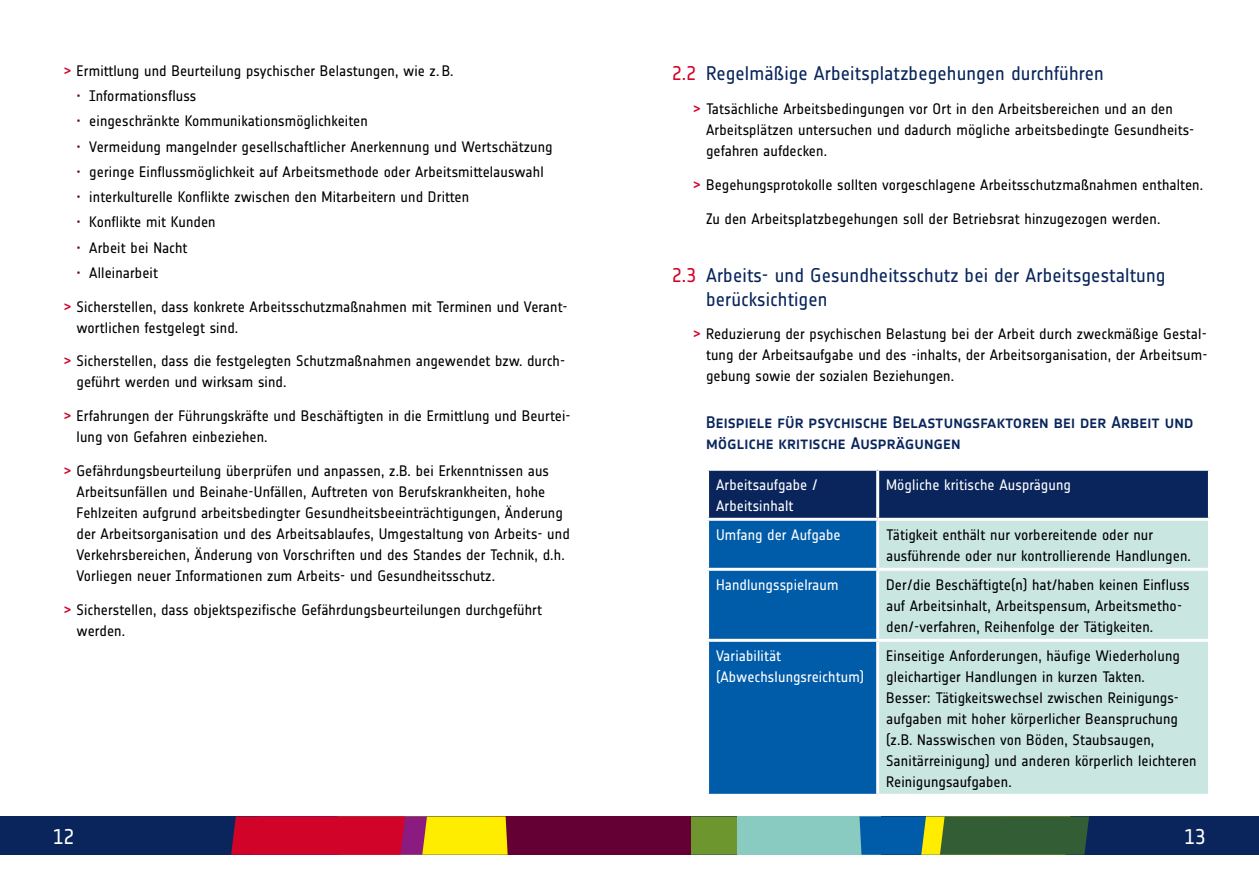
<style>
.page{position:relative;width:1259px;height:893px;background:#fff}
.page>*{position:absolute;margin:0;border:0;box-sizing:border-box;transform-origin:0 0}
.t1{font:21px "Notes Soft Regular Tf";color:#fff}
.t2{font:19.5px/24px "Notes Soft Regular Tf";letter-spacing:.005em;color:#09255c}
.t3{font:16.5px/21px "Notes Soft Medium Caps";color:#09255c}
.t4{font:15px/21px "Notes Soft";letter-spacing:.005em;color:#000}
.t5{font:15px/21px "Notes Soft";letter-spacing:.005em;color:#fff}
.s1{font-weight:500;color:#d20328}
.s2{color:#640033}
.s3{color:#d20328}
</style>
<div class="page">
<div style="left:0;top:816px;width:1259px;height:39px;background:#09255c"></div>
<div style="left:491px;top:816px;width:200px;height:39px;background:#640033"></div>
<svg style="left:231px;top:816px;width:276px;height:39px;background:#d54a24"></svg>
<svg style="left:691px;top:816px;width:398px;height:39px;background:#558c6f"></svg>
<div style="left:709px;top:471px;width:499px;height:47px;background:#09255c"></div>
<div style="left:709px;top:521px;width:167px;height:273px;background:#005ca9"></div>
<div style="left:879px;top:521px;width:329px;height:273px;background:#cae6e1"></div>
<hr style="left:876px;top:471px;width:3px;height:47px;background:#fff">
<hr style="left:706px;top:568px;width:171px;height:3px;background:#fff">
<hr style="left:877px;top:568px;width:334px;height:3px;background:#fff">
<hr style="left:706px;top:639px;width:171px;height:3px;background:#fff">
<hr style="left:877px;top:639px;width:334px;height:3px;background:#fff">
<p class="t4" style="left:64px;top:60px;width:391px"><span class="s1">&gt;</span> Ermittlung und Beurteilung psychischer Belastungen, wie z. B.</p>
<p class="t4" style="left:77px;top:85px;width:121px"><span class="s2">•</span> Informationsfluss</p>
<p class="t4" style="left:77px;top:110px;width:293px"><span class="s2">•</span> eingeschränkte Kommunikationsmöglichkeiten</p>
<p class="t4" style="left:77px;top:136px;width:477px"><span class="s2">•</span> Vermeidung mangelnder gesellschaftlicher Anerkennung und Wertschätzung</p>
<p class="t4" style="left:77px;top:161px;width:469px"><span class="s2">•</span> geringe Einflussmöglichkeit auf Arbeitsmethode oder Arbeitsmittelauswahl</p>
<p class="t4" style="left:77px;top:186px;width:394px"><span class="s2">•</span> interkulturelle Konflikte zwischen den Mitarbeitern und Dritten</p>
<p class="t4" style="left:77px;top:211px;width:141px"><span class="s2">•</span> Konflikte mit Kunden</p>
<p class="t4" style="left:77px;top:237px;width:113px"><span class="s2">•</span> Arbeit bei Nacht</p>
<p class="t4" style="left:77px;top:262px;width:83px"><span class="s2">•</span> Alleinarbeit</p>
<p class="t4" style="left:77px;top:296px;width:493px;text-indent:-13px"><span class="s1">&gt;</span> Sicherstellen, dass konkrete Arbeitsschutzmaßnahmen mit Terminen und Verant&shy;wortlichen festgelegt sind.</p>
<p class="t4" style="left:77px;top:350px;width:490px;text-indent:-13px"><span class="s1">&gt;</span> Sicherstellen, dass die festgelegten Schutzmaßnahmen angewendet bzw. durch&shy;geführt werden und wirksam sind.</p>
<p class="t4" style="left:77px;top:405px;width:495px;text-indent:-13px"><span class="s1">&gt;</span> Erfahrungen der Führungskräfte und Beschäftigten in die Ermittlung und Beurtei&shy;lung von Gefahren einbeziehen.</p>
<p class="t4" style="left:77px;top:460px;width:495px;text-indent:-13px"><span class="s1">&gt;</span> Gefährdungsbeurteilung überprüfen und anpassen, z.B. bei Erkenntnissen aus Arbeitsunfällen und Beinahe-Unfällen, Auftreten von Berufskrankheiten, hohe Fehlzeiten aufgrund arbeitsbedingter Gesundheitsbeeinträchtigungen, Änderung der Arbeitsorganisation und des Arbeitsablaufes, Umgestaltung von Arbeits- und Verkehrsbereichen, Änderung von Vorschriften und des Standes der Technik, d.h.<br>Vorliegen neuer Informationen zum Arbeits- und Gesundheitsschutz.</p>
<p class="t4" style="left:77px;top:599px;width:467px;text-indent:-13px"><span class="s1">&gt;</span> Sicherstellen, dass objektspezifische Gefährdungsbeurteilungen durchgeführt werden.</p>
<h2 class="t2" style="left:672px;top:62px;width:433px"><span class="s3">2.2</span> Regelmäßige Arbeitsplatzbegehungen durchführen</h2>
<p class="t4" style="left:706px;top:98px;width:490px;text-indent:-13px"><span class="s1">&gt;</span> Tatsächliche Arbeitsbedingungen vor Ort in den Arbeitsbereichen und an den<br>Arbeitsplätzen untersuchen und dadurch mögliche arbeitsbedingte Gesundheits&shy;gefahren aufdecken.</p>
<p class="t4" style="left:693px;top:174px;width:511px"><span class="s1">&gt;</span> Begehungsprotokolle sollten vorgeschlagene Arbeitsschutzmaßnahmen enthalten.</p>
<p class="t4" style="left:706px;top:208px;width:456px">Zu den Arbeitsplatzbegehungen soll der Betriebsrat hinzugezogen werden.</p>
<h2 class="t2" style="left:706px;top:263px;width:461px;text-indent:-34px"><span class="s3">2.3</span> Arbeits- und Gesundheitsschutz bei der Arbeitsgestaltung berücksichtigen</h2>
<p class="t4" style="left:706px;top:324px;width:503px;text-align:justify;text-indent:-13px"><span class="s1">&gt;</span> Reduzierung der psychischen Belastung bei der Arbeit durch zweckmäßige Gestal&shy;tung der Arbeitsaufgabe und des -inhalts, der Arbeitsorganisation, der Arbeitsum&shy;gebung sowie der sozialen Beziehungen.</p>
<p class="t3" style="left:706px;top:412px;width:489px">Beispiele für psychische Belastungsfaktoren bei der Arbeit und mögliche kritische Ausprägungen</p>
<p class="t5" style="left:716px;top:474px;width:103px">Arbeitsaufgabe /<br>Arbeitsinhalt</p>
<p class="t5" style="left:886px;top:474px;width:186px">Mögliche kritische Ausprägung</p>
<p class="t5" style="left:716px;top:524px;width:126px">Umfang der Aufgabe</p>
<p class="t4" style="left:886px;top:524px;width:306px">Tätigkeit enthält nur vorbereitende oder nur ausführende oder nur kontrollierende Handlungen.</p>
<p class="t5" style="left:716px;top:574px;width:124px">Handlungsspielraum</p>
<p class="t4" style="left:886px;top:574px;width:305px">Der/die Beschäftigte(n) hat/haben keinen Einfluss auf Arbeitsinhalt, Arbeitspensum, Arbeitsmetho&shy;den/-verfahren, Reihenfolge der Tätigkeiten.</p>
<p class="t5" style="left:716px;top:645px;width:150px">Variabilität (Abwechslungsreichtum)</p>
<p class="t4" style="left:886px;top:645px;width:312px">Einseitige Anforderungen, häufige Wiederholung gleichartiger Handlungen in kurzen Takten.<br>Besser: Tätigkeitswechsel zwischen Reinigungs&shy;aufgaben mit hoher körperlicher Beanspruchung (z.B. Nasswischen von Böden, Staubsaugen, Sanitärreinigung) und anderen körperlich leichteren Reinigungsaufgaben.</p>
<h1 class="t1" style="left:53px;top:825px;width:23px">12</h1>
<h1 class="t1" style="left:1184px;top:825px;width:23px">13</h1>
</div>
